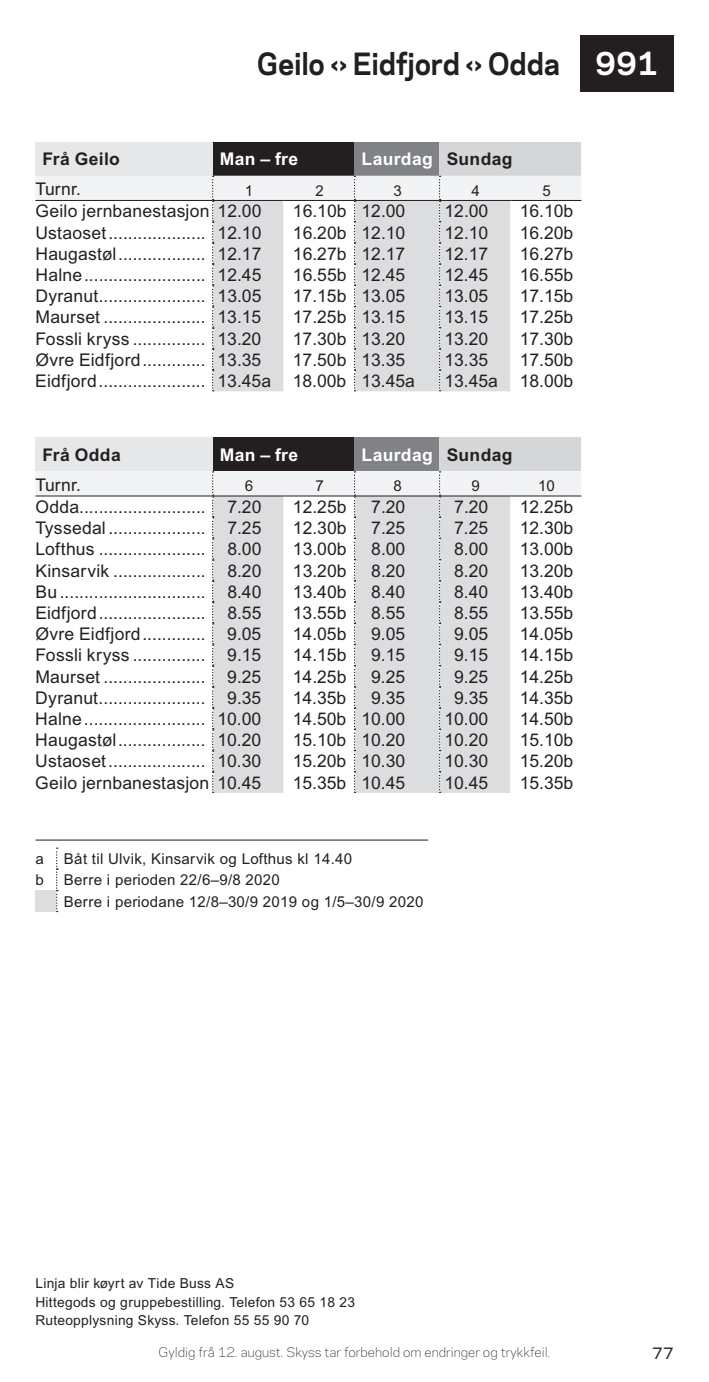
<style>
.page{position:relative;width:709px;height:1382px;background:#fff}
.page>*{position:absolute;margin:0;border:0;box-sizing:border-box;transform-origin:0 0}
.t1{font:700 28.75px "Galaxie Polaris";letter-spacing:-.01em;color:#231f20;scale:.95 1}
.t2{font:700 27.5px "Galaxie Polaris";letter-spacing:.02em;color:#231f20;scale:.95 1}
.t3{font:17.5px "Arial MT Pro";color:#231f20}
.t4{font:700 17.5px "Arial MT Pro";letter-spacing:.02em;color:#fff}
.t5{font:700 17.5px "Arial MT Pro";letter-spacing:.02em;color:#231f20}
.t6{font:15px/21.5px "Arial MT Pro";letter-spacing:.02em;color:#231f20}
.t7{font:500 15px "Galaxie Polaris";color:#231f20}
.t8{font:13.75px/18.8px "Arial MT Pro";letter-spacing:.02em;color:#231f20}
.t9{font:300 12.5px "Galaxie Polaris";color:#231f20}
.s1{font-size:30px;color:#fff}
.s2{color:#231f20}
</style>
<div class="page">
<div style="left:35px;top:142px;width:178px;height:34px;background:#e6e7e9"></div>
<div style="left:213px;top:142px;width:141px;height:34px;background:#231f20"></div>
<div style="left:354px;top:142px;width:85px;height:34px;background:#808285"></div>
<div style="left:439px;top:142px;width:142px;height:34px;background:#d5d6d8"></div>
<svg style="left:35px;top:176px;width:546px;height:215px"></svg>
<div style="left:35px;top:437px;width:178px;height:34px;background:#e6e7e9"></div>
<div style="left:213px;top:437px;width:141px;height:34px;background:#231f20"></div>
<div style="left:354px;top:437px;width:85px;height:34px;background:#808285"></div>
<div style="left:439px;top:437px;width:142px;height:34px;background:#d5d6d8"></div>
<svg style="left:35px;top:471px;width:546px;height:322px"></svg>
<hr style="left:35px;top:496px;width:178px;height:1px;background:#231f20">
<hr style="left:213px;top:496px;width:70px;height:1px;background:#231f20">
<hr style="left:283px;top:496px;width:71px;height:1px;background:#231f20">
<hr style="left:354px;top:496px;width:85px;height:1px;background:#231f20">
<hr style="left:439px;top:496px;width:71px;height:1px;background:#231f20">
<hr style="left:510px;top:496px;width:71px;height:1px;background:#231f20">
<hr style="left:35px;top:840px;width:393px;height:1px;background:#231f20">
<div style="left:35px;top:891px;width:22px;height:21px;background:#dcdddf"></div>
<svg style="left:56px;top:847px;width:2px;height:65px"></svg>
<div style="left:580px;top:35px;width:93px;height:57px;background:#231f20"></div>
<h1 class="t1" style="left:257px;top:42px;width:424px">Geilo ‹› Eidfjord ‹› Odda <span class="s1">991</span></h1>
<h2 class="t2" style="left:50px;top:43px;width:431px"><span class="s1">991</span> Geilo ‹› Eidfjord ‹› Odda</h2>
<p class="t5" style="left:43px;top:149px;width:79px">Frå Geilo</p>
<p class="t4" style="left:220px;top:149px;width:80px">Man – fre</p>
<p class="t4" style="left:361px;top:149px;width:152px">Laurdag <span class="s2">Sundag</span></p>
<p class="t3" style="left:35px;top:179px;width:47px">Turnr.</p>
<p class="t6" style="left:245px;top:180px;width:10px">1</p>
<p class="t6" style="left:315px;top:180px;width:10px">2</p>
<p class="t6" style="left:393px;top:180px;width:10px">3</p>
<p class="t6" style="left:471px;top:180px;width:10px">4</p>
<p class="t6" style="left:542px;top:180px;width:10px">5</p>
<p class="t3" style="left:35px;top:201px;width:227px">Geilo jernbanestasjon 12.00</p>
<p class="t3" style="left:293px;top:201px;width:114px">16.10b 12.00</p>
<p class="t3" style="left:444px;top:201px;width:45px">12.00</p>
<p class="t3" style="left:520px;top:201px;width:55px">16.10b</p>
<p class="t3" style="left:35px;top:222px;width:227px">Ustaoset .................... 12.10</p>
<p class="t3" style="left:293px;top:222px;width:114px">16.20b 12.10</p>
<p class="t3" style="left:444px;top:222px;width:45px">12.10</p>
<p class="t3" style="left:520px;top:222px;width:55px">16.20b</p>
<p class="t3" style="left:35px;top:244px;width:227px">Haugastøl .................. 12.17</p>
<p class="t3" style="left:293px;top:244px;width:114px">16.27b 12.17</p>
<p class="t3" style="left:444px;top:244px;width:45px">12.17</p>
<p class="t3" style="left:520px;top:244px;width:55px">16.27b</p>
<p class="t3" style="left:35px;top:265px;width:227px">Halne ......................... 12.45</p>
<p class="t3" style="left:293px;top:265px;width:114px">16.55b 12.45</p>
<p class="t3" style="left:444px;top:265px;width:45px">12.45</p>
<p class="t3" style="left:520px;top:265px;width:55px">16.55b</p>
<p class="t3" style="left:35px;top:286px;width:227px">Dyranut ...................... 13.05</p>
<p class="t3" style="left:293px;top:286px;width:114px">17.15b 13.05</p>
<p class="t3" style="left:444px;top:286px;width:45px">13.05</p>
<p class="t3" style="left:520px;top:286px;width:55px">17.15b</p>
<p class="t3" style="left:35px;top:307px;width:227px">Maurset ..................... 13.15</p>
<p class="t3" style="left:293px;top:307px;width:114px">17.25b 13.15</p>
<p class="t3" style="left:444px;top:307px;width:45px">13.15</p>
<p class="t3" style="left:520px;top:307px;width:55px">17.25b</p>
<p class="t3" style="left:35px;top:328px;width:227px">Fossli kryss ............... 13.20</p>
<p class="t3" style="left:293px;top:328px;width:114px">17.30b 13.20</p>
<p class="t3" style="left:444px;top:328px;width:45px">13.20</p>
<p class="t3" style="left:520px;top:328px;width:55px">17.30b</p>
<p class="t3" style="left:35px;top:350px;width:227px">Øvre Eidfjord ............. 13.35</p>
<p class="t3" style="left:293px;top:350px;width:114px">17.50b 13.35</p>
<p class="t3" style="left:444px;top:350px;width:45px">13.35</p>
<p class="t3" style="left:520px;top:350px;width:55px">17.50b</p>
<p class="t3" style="left:35px;top:371px;width:381px">Eidfjord ...................... 13.45a 18.00b 13.45a</p>
<p class="t3" style="left:444px;top:371px;width:130px">13.45a 18.00b</p>
<p class="t5" style="left:43px;top:444px;width:80px">Frå Odda</p>
<p class="t4" style="left:220px;top:444px;width:80px">Man – fre</p>
<p class="t4" style="left:361px;top:444px;width:152px">Laurdag <span class="s2">Sundag</span></p>
<p class="t3" style="left:35px;top:475px;width:47px">Turnr.</p>
<p class="t6" style="left:245px;top:476px;width:10px">6</p>
<p class="t6" style="left:315px;top:476px;width:10px">7</p>
<p class="t6" style="left:393px;top:476px;width:10px">8</p>
<p class="t6" style="left:471px;top:476px;width:10px">9</p>
<p class="t6" style="left:538px;top:476px;width:18px">10</p>
<p class="t3" style="left:35px;top:497px;width:227px">Odda .......................... 7.20</p>
<p class="t3" style="left:293px;top:497px;width:55px">12.25b</p>
<p class="t3" style="left:371px;top:497px;width:36px">7.20</p>
<p class="t3" style="left:454px;top:497px;width:36px">7.20</p>
<p class="t3" style="left:520px;top:497px;width:55px">12.25b</p>
<p class="t3" style="left:35px;top:518px;width:227px">Tyssedal .................... 7.25</p>
<p class="t3" style="left:293px;top:518px;width:55px">12.30b</p>
<p class="t3" style="left:371px;top:518px;width:36px">7.25</p>
<p class="t3" style="left:454px;top:518px;width:36px">7.25</p>
<p class="t3" style="left:520px;top:518px;width:55px">12.30b</p>
<p class="t3" style="left:35px;top:539px;width:227px">Lofthus ...................... 8.00</p>
<p class="t3" style="left:293px;top:539px;width:55px">13.00b</p>
<p class="t3" style="left:371px;top:539px;width:36px">8.00</p>
<p class="t3" style="left:454px;top:539px;width:36px">8.00</p>
<p class="t3" style="left:520px;top:539px;width:55px">13.00b</p>
<p class="t3" style="left:35px;top:560px;width:227px">Kinsarvik ................... 8.20</p>
<p class="t3" style="left:293px;top:560px;width:55px">13.20b</p>
<p class="t3" style="left:371px;top:560px;width:36px">8.20</p>
<p class="t3" style="left:454px;top:560px;width:36px">8.20</p>
<p class="t3" style="left:520px;top:560px;width:55px">13.20b</p>
<p class="t3" style="left:35px;top:582px;width:227px">Bu .............................. 8.40</p>
<p class="t3" style="left:293px;top:582px;width:55px">13.40b</p>
<p class="t3" style="left:371px;top:582px;width:36px">8.40</p>
<p class="t3" style="left:454px;top:582px;width:36px">8.40</p>
<p class="t3" style="left:520px;top:582px;width:55px">13.40b</p>
<p class="t3" style="left:35px;top:603px;width:227px">Eidfjord ...................... 8.55</p>
<p class="t3" style="left:293px;top:603px;width:55px">13.55b</p>
<p class="t3" style="left:371px;top:603px;width:36px">8.55</p>
<p class="t3" style="left:454px;top:603px;width:36px">8.55</p>
<p class="t3" style="left:520px;top:603px;width:55px">13.55b</p>
<p class="t3" style="left:35px;top:624px;width:227px">Øvre Eidfjord ............. 9.05</p>
<p class="t3" style="left:293px;top:624px;width:55px">14.05b</p>
<p class="t3" style="left:371px;top:624px;width:36px">9.05</p>
<p class="t3" style="left:454px;top:624px;width:36px">9.05</p>
<p class="t3" style="left:520px;top:624px;width:55px">14.05b</p>
<p class="t3" style="left:35px;top:645px;width:227px">Fossli kryss ............... 9.15</p>
<p class="t3" style="left:293px;top:645px;width:55px">14.15b</p>
<p class="t3" style="left:371px;top:645px;width:36px">9.15</p>
<p class="t3" style="left:454px;top:645px;width:36px">9.15</p>
<p class="t3" style="left:520px;top:645px;width:55px">14.15b</p>
<p class="t3" style="left:35px;top:666px;width:227px">Maurset ..................... 9.25</p>
<p class="t3" style="left:293px;top:666px;width:55px">14.25b</p>
<p class="t3" style="left:371px;top:666px;width:36px">9.25</p>
<p class="t3" style="left:454px;top:666px;width:36px">9.25</p>
<p class="t3" style="left:520px;top:666px;width:55px">14.25b</p>
<p class="t3" style="left:35px;top:688px;width:227px">Dyranut ...................... 9.35</p>
<p class="t3" style="left:293px;top:688px;width:55px">14.35b</p>
<p class="t3" style="left:371px;top:688px;width:36px">9.35</p>
<p class="t3" style="left:454px;top:688px;width:36px">9.35</p>
<p class="t3" style="left:519px;top:688px;width:55px">14.35b</p>
<p class="t3" style="left:35px;top:709px;width:227px">Halne ......................... 10.00</p>
<p class="t3" style="left:293px;top:709px;width:114px">14.50b 10.00</p>
<p class="t3" style="left:444px;top:709px;width:45px">10.00</p>
<p class="t3" style="left:519px;top:709px;width:55px">14.50b</p>
<p class="t3" style="left:35px;top:730px;width:227px">Haugastøl .................. 10.20</p>
<p class="t3" style="left:293px;top:730px;width:114px">15.10b 10.20</p>
<p class="t3" style="left:444px;top:730px;width:45px">10.20</p>
<p class="t3" style="left:519px;top:730px;width:55px">15.10b</p>
<p class="t3" style="left:35px;top:751px;width:227px">Ustaoset .................... 10.30</p>
<p class="t3" style="left:293px;top:751px;width:114px">15.20b 10.30</p>
<p class="t3" style="left:444px;top:751px;width:45px">10.30</p>
<p class="t3" style="left:519px;top:751px;width:55px">15.20b</p>
<p class="t3" style="left:35px;top:772px;width:227px">Geilo jernbanestasjon 10.45</p>
<p class="t3" style="left:293px;top:772px;width:114px">15.35b 10.45</p>
<p class="t3" style="left:444px;top:772px;width:45px">10.45</p>
<p class="t3" style="left:519px;top:772px;width:55px">15.35b</p>
<p class="t6" style="left:35px;top:848px;width:10px">a</p>
<p class="t6" style="left:64px;top:848px;width:290px">Båt til Ulvik, Kinsarvik og Lofthus kl 14.40</p>
<p class="t6" style="left:35px;top:870px;width:10px">b</p>
<p class="t6" style="left:64px;top:870px;width:361px">Berre i perioden 22/6–9/8 2020<br>Berre i periodane 12/8–30/9 2019 og 1/5–30/9 2020</p>
<p class="t8" style="left:35px;top:1274px;width:321px">Linja blir køyrt av Tide Buss AS<br>Hittegods og gruppebestilling. Telefon 53 65 18 23<br>Ruteopplysning Skyss. Telefon 55 55 90 70</p>
<p class="t9" style="left:159px;top:1342px;width:393px">Gyldig frå 12. august. Skyss tar forbehold om endringer og trykkfeil.</p>
<p class="t7" style="left:652px;top:1341px;width:23px">77</p>
</div>
